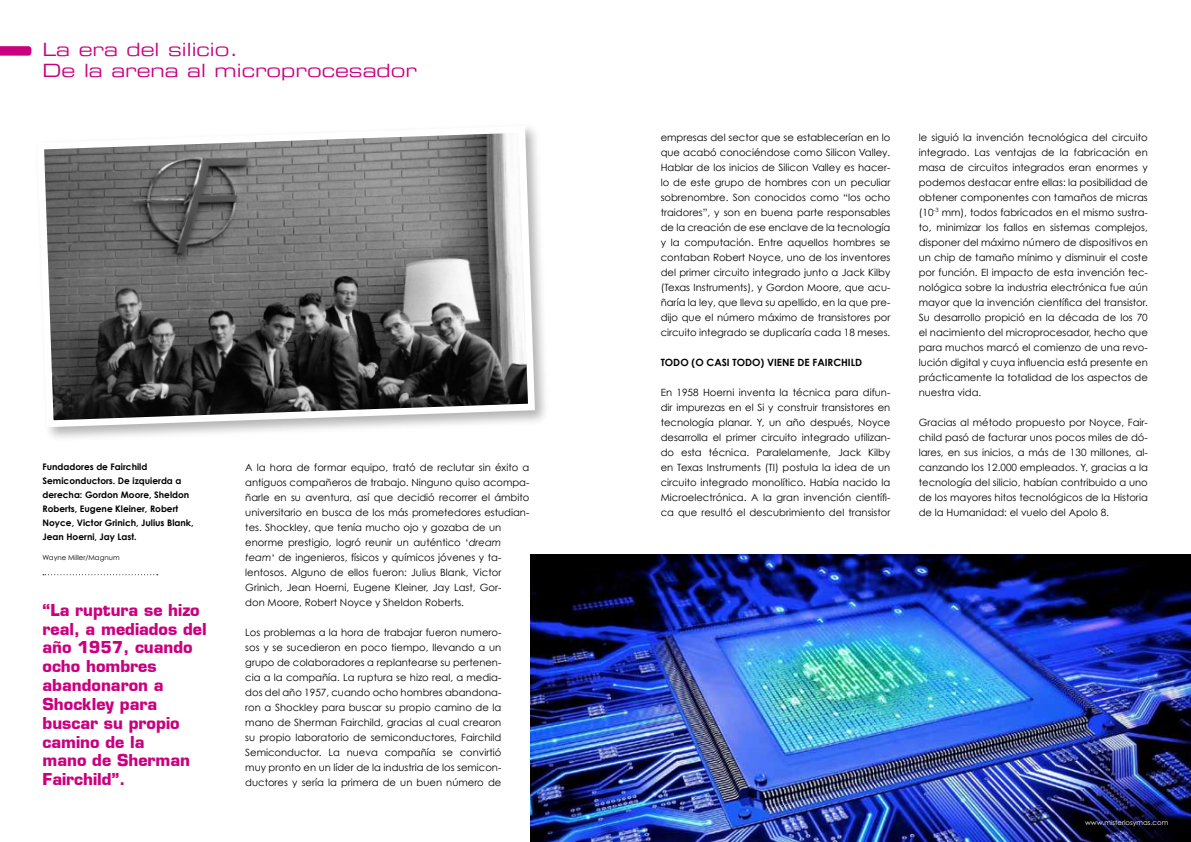
<style>
.page{position:relative;width:1191px;height:842px;background:#fff}
.page>*{position:absolute;margin:0;border:0;box-sizing:border-box;transform-origin:0 0}
.t1{font:18px/21px "Eurostile Extended Two";color:#ca007f}
.t2{font:700 16px/18.8px "Eurostile";color:#ca007f}
.t3{font:10px/15px "Century Gothic";color:#000;text-align:justify}
.t4{font:700 10px "Century Gothic";color:#000}
.t5{font:700 9px/14px "Century Gothic";color:#000}
.t6{font:7px "Century Gothic";color:#fff}
.t7{font:7px "Century Gothic";color:#000}
.s1{font-style:italic}
</style>
<div class="page">
<svg style="left:0;top:46px;width:31px;height:10px"></svg>
<div style="left:34px;top:122px;width:515px;height:320px;background:#000;opacity:.3"></div>
<svg style="left:34px;top:122px;width:504px;height:309px"></svg>
<svg style="left:43px;top:574px;width:115px;height:1px"></svg>
<img style="left:530px;top:554px;width:661px;height:288px">
<h1 class="t1" style="left:43px;top:39px;width:376px">La era del silicio.<br>De la arena al microprocesador</h1>
<p class="t5" style="left:43px;top:460px;width:153px">Fundadores de Fairchild<br>Semiconductors. De izquierda a derecha: Gordon Moore, Sheldon<br>Roberts, Eugene Kleiner, Robert<br>Noyce, Victor Grinich, Julius Blank,<br>Jean Hoerni, Jay Last.</p>
<p class="t7" style="left:43px;top:553px;width:79px">Wayne Miller/Magnum</p>
<h2 class="t2" style="left:43px;top:600px;width:166px">“La ruptura se hizo real, a mediados del año 1957, cuando ocho hombres abandonaron a<br>Shockley para buscar su propio camino de la<br>mano de Sherman<br>Fairchild”.</h2>
<p class="t3" style="left:245px;top:460px;width:286px;text-align:left">A la hora de formar equipo, trató de reclutar sin éxito a antiguos compañeros de trabajo. Ninguno quiso acompa&shy;ñarle en su aventura, así que decidió recorrer el ámbito universitario en busca de los más prometedores estudian&shy;tes. Shockley, que tenía mucho ojo y gozaba de un enorme prestigio, logró reunir un auténtico ‘<span class="s1">dream team</span>‘ de ingenieros, físicos y químicos jóvenes y ta&shy;lentosos. Alguno de ellos fueron: Julius Blank, Victor Grinich, Jean Hoerni, Eugene Kleiner, Jay Last, Gor-<br>don Moore, Robert Noyce y Sheldon Roberts.</p>
<p class="t3" style="left:245px;top:625px;width:258px">Los problemas a la hora de trabajar fueron numero&shy;sos y se sucedieron en poco tiempo, llevando a un grupo de colaboradores a replantearse su pertenen&shy;cia a la compañía. La ruptura se hizo real, a media&shy;dos del año 1957, cuando ocho hombres abandona&shy;ron a Shockley para buscar su propio camino de la mano de Sherman Fairchild, gracias al cual crearon su propio laboratorio de semiconductores, Fairchild Semiconductor. La nueva compañía se convirtió muy pronto en un líder de la industria de los semicon&shy;ductores y sería la primera de un buen número de</p>
<p class="t3" style="left:660px;top:129px;width:231px">empresas del sector que se establecerían en lo que acabó conociéndose como Silicon Valley.<br>Hablar de los inicios de Silicon Valley es hacer&shy;lo de este grupo de hombres con un peculiar sobrenombre. Son conocidos como “los ocho traidores”, y son en buena parte responsables de la creación de ese enclave de la tecnología y la computación. Entre aquellos hombres se contaban Robert Noyce, uno de los inventores del primer circuito integrado junto a Jack Kilby (Texas Instruments), y Gordon Moore, que acu&shy;ñaría la ley, que lleva su apellido, en la que pre&shy;dijo que el número máximo de transistores por circuito integrado se duplicaría cada 18 meses.</p>
<p class="t4" style="left:660px;top:356px;width:203px">TODO (O CASI TODO) VIENE DE FAIRCHILD</p>
<p class="t3" style="left:660px;top:384px;width:231px">En 1958 Hoerni inventa la técnica para difun&shy;dir impurezas en el Si y construir transistores en tecnología planar. Y, un año después, Noyce desarrolla el primer circuito integrado utilizan&shy;do esta técnica. Paralelamente, Jack Kilby en Texas Instruments (TI) postula la idea de un circuito integrado monolítico. Había nacido la Microelectrónica. A la gran invención científi&shy;ca que resultó el descubrimiento del transistor</p>
<p class="t3" style="left:918px;top:129px;width:231px">le siguió la invención tecnológica del circuito integrado. Las ventajas de la fabricación en masa de circuitos integrados eran enormes y podemos destacar entre ellas: la posibilidad de obtener componentes con tamaños de micras (10<sup>-3</sup> mm), todos fabricados en el mismo sustra&shy;to, minimizar los fallos en sistemas complejos, disponer del máximo número de dispositivos en un chip de tamaño mínimo y disminuir el coste por función. El impacto de esta invención tec&shy;nológica sobre la industria electrónica fue aún mayor que la invención científica del transistor.<br>Su desarrollo propició en la década de los 70 el nacimiento del microprocesador, hecho que para muchos marcó el comienzo de una revo&shy;lución digital y cuya influencia está presente en prácticamente la totalidad de los aspectos de nuestra vida.</p>
<p class="t3" style="left:918px;top:414px;width:231px">Gracias al método propuesto por Noyce, Fair&shy;child pasó de facturar unos pocos miles de dó&shy;lares, en sus inicios, a más de 130 millones, al&shy;canzando los 12.000 empleados. Y, gracias a la tecnología del silicio, habían contribuido a uno de los mayores hitos tecnológicos de la Historia de la Humanidad: el vuelo del Apolo 8.</p>
<p class="t6" style="left:1085px;top:818px;width:85px">www.misteriosymas.com</p>
</div>
